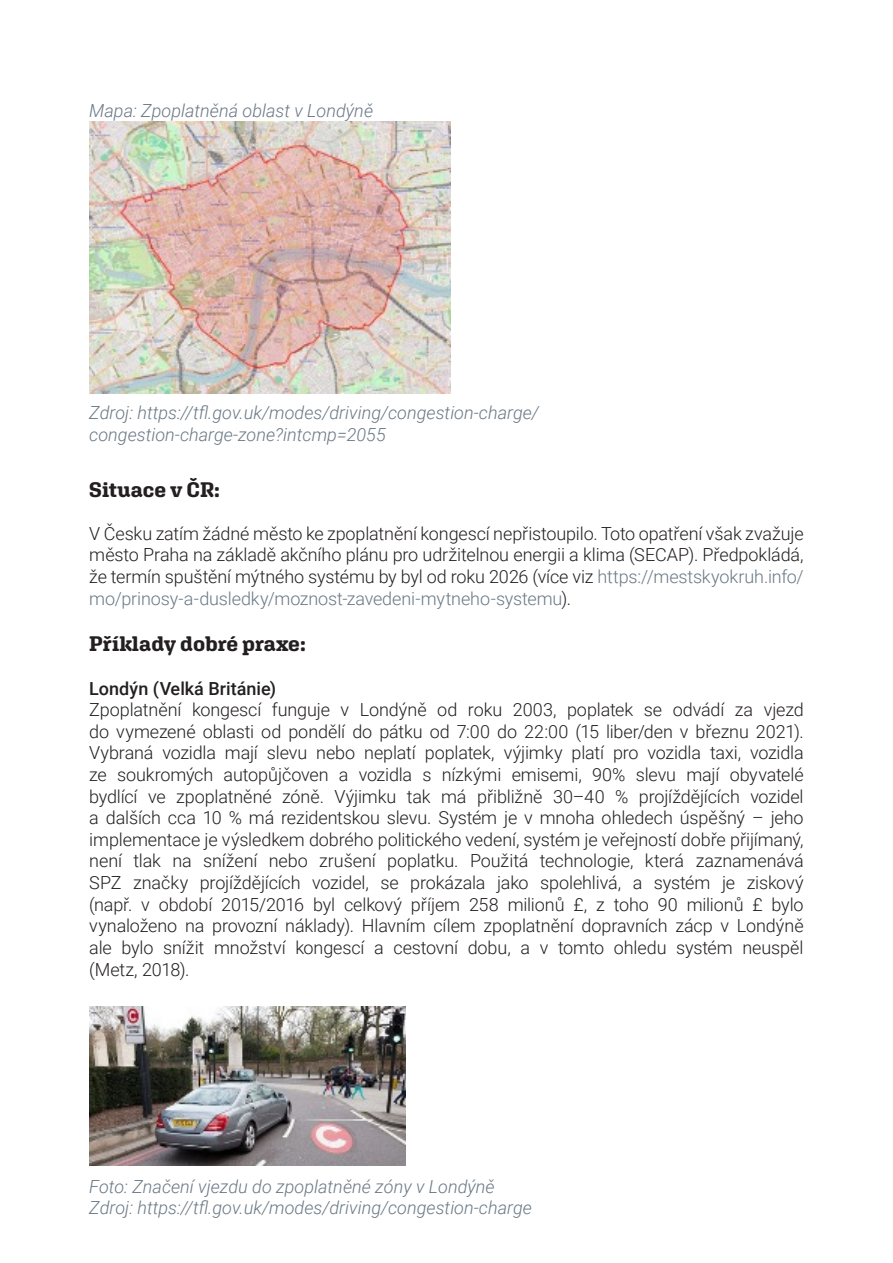
<style>
.page{position:relative;width:893px;height:1263px;background:#fff}
.page>*{position:absolute;margin:0;border:0;box-sizing:border-box;transform-origin:0 0}
.t1{font:700 21px "Aglet Slab";color:#231f20}
.t2{font:300 18px/21.6px "Roboto";letter-spacing:-.005em;color:#231f20;text-align:justify}
.t3{font:italic 300 18px/21.6px "Roboto";color:#697885}
.t4{font:500 18px "Roboto";color:#231f20}
.s1{color:#697885}
</style>
<div class="page">
<img style="left:89px;top:122px;width:362px;height:271px">
<img style="left:89px;top:1006px;width:317px;height:159px">
<p class="t3" style="left:89px;top:99px;width:285px">Mapa: Zpoplatněná oblast v Londýně</p>
<p class="t3" style="left:89px;top:402px;width:451px">Zdroj: https://tfl.gov.uk/modes/driving/congestion-charge/ congestion-charge-zone?intcmp=2055</p>
<p class="t1" style="left:89px;top:477px;width:132px">Situace v ČR:</p>
<p class="t2" style="left:89px;top:522px;width:716px">V Česku zatím žádné město ke zpoplatnění kongescí nepřistoupilo. Toto opatření však zvažuje město Praha na základě akčního plánu pro udržitelnou energii a klima (SECAP). Předpokládá, že termín spuštění mýtného systému by byl od roku 2026 (více viz <span class="s1">https://mestskyokruh.info/ mo/prinosy-a-dusledky/moznost-zavedeni-mytneho-systemu</span>).</p>
<p class="t1" style="left:89px;top:631px;width:218px">Příklady dobré praxe:</p>
<p class="t4" style="left:89px;top:676px;width:188px">Londýn (Velká Británie)</p>
<p class="t2" style="left:89px;top:698px;width:716px">Zpoplatnění kongescí funguje v Londýně od roku 2003, poplatek se odvádí za vjezd do vymezené oblasti od pondělí do pátku od 7:00 do 22:00 (15 liber/den v březnu 2021).<br>Vybraná vozidla mají slevu nebo neplatí poplatek, výjimky platí pro vozidla taxi, vozidla ze soukromých autopůjčoven a vozidla s nízkými emisemi, 90% slevu mají obyvatelé bydlící ve zpoplatněné zóně. Výjimku tak má přibližně 30–40 % projíždějících vozidel a dalších cca 10 % má rezidentskou slevu. Systém je v mnoha ohledech úspěšný – jeho implementace je výsledkem dobrého politického vedení, systém je veřejností dobře přijímaný, není tlak na snížení nebo zrušení poplatku. Použitá technologie, která zaznamenává SPZ značky projíždějících vozidel, se prokázala jako spolehlivá, a systém je ziskový (např. v období 2015/2016 byl celkový příjem 258 milionů £, z toho 90 milionů £ bylo vynaloženo na provozní náklady). Hlavním cílem zpoplatnění dopravních zácp v Londýně ale bylo snížit množství kongescí a cestovní dobu, a v tomto ohledu systém neuspěl (Metz, 2018).</p>
<p class="t3" style="left:89px;top:1175px;width:444px">Foto: Značení vjezdu do zpoplatněné zóny v Londýně<br>Zdroj: https://tfl.gov.uk/modes/driving/congestion-charge</p>
</div>
